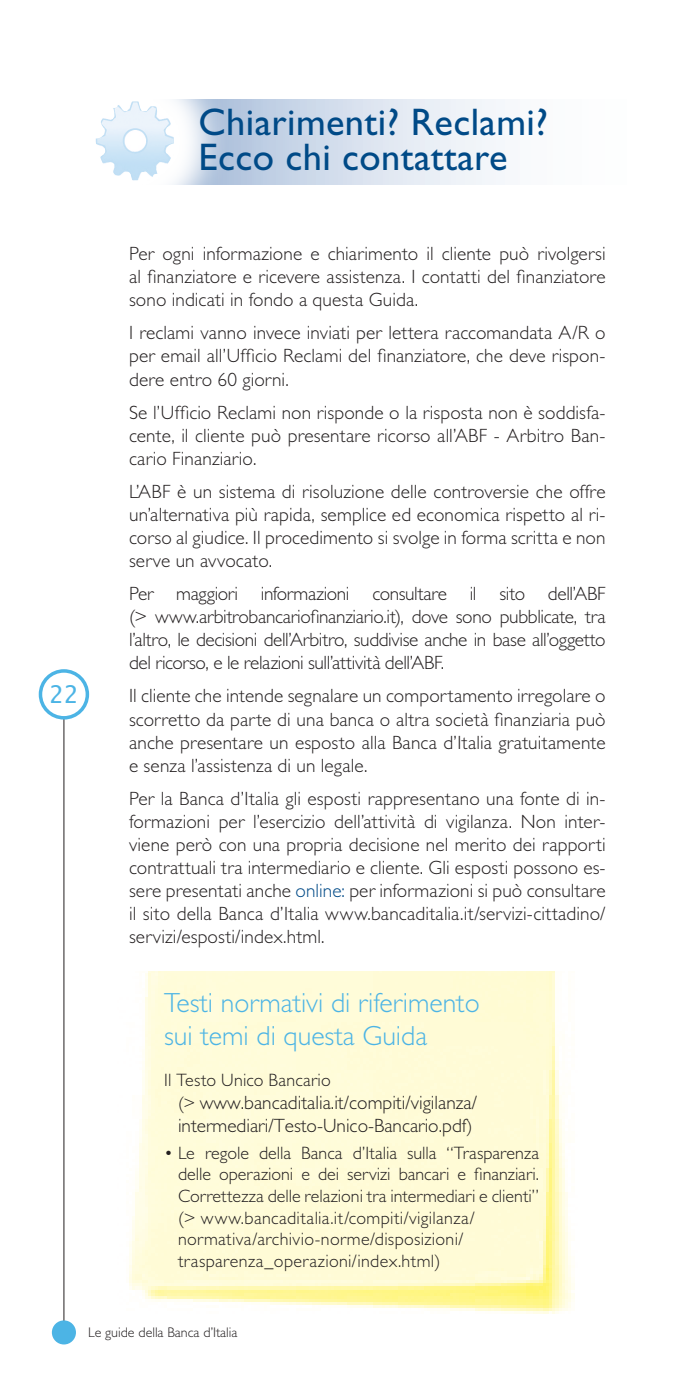
<style>
.page{position:relative;width:695px;height:1389px;background:#fff}
.page>*{position:absolute;margin:0;border:0;box-sizing:border-box;transform-origin:0 0}
.TITOLO_SEZIONE{font:38.5px/35px "Gill Sans Std";letter-spacing:.01em;color:#004a87}
.TITOLO_PARAGRAFO{font:300 27.65px/33.2px "Gill Sans Std";color:#4cb4e5}
.t1{font:24.5px "Lucida Console";color:#4cb4e5}
.PARAGRAFO{font:300 19.25px/23.1px "Gill Sans Std";letter-spacing:.005em;color:#231f20;text-align:justify}
.PARAGRAFO-2{font:300 18.03px/21.5px "Gill Sans Std";letter-spacing:.02em;color:#231f20;text-align:justify}
.TITOLO_PARAGRAFO-2{font:300 18.03px "Gill Sans Std";letter-spacing:.01em;color:#231f20}
.t2{font:300 14px "Gill Sans Std";color:#231f20}
.s1{color:#004a87}
.s2{font-size:18.03px}
</style>
<div class="page">
<hr style="left:64px;top:718px;width:1px;height:605px;background:#231f20">
<div style="left:54px;top:1322px;width:20px;height:21px;background:#4cb4e5;border-radius:50%"></div>
<div style="left:52px;top:1320px;width:24px;height:24px;border:4px solid #4cb4e5;border-radius:50%"></div>
<div style="left:39px;top:669px;width:50px;height:51px;border:4px solid #4cb4e5;border-radius:50%"></div>
<svg style="left:230px;top:99px;width:275px;height:86px"></svg>
<img style="left:95px;top:101px;width:79px;height:79px">
<img style="left:129px;top:972px;width:446px;height:342px">
<p class="TITOLO_SEZIONE" style="left:198px;top:105px;width:351px">Chiarimenti? Reclami?<br>Ecco chi contattare</p>
<p class="t1" style="left:49px;top:684px;width:31px">22</p>
<p class="PARAGRAFO" style="left:129px;top:242px;width:478px">Per ogni informazione e chiarimento il cliente può rivolgersi al finanziatore e ricevere assistenza. I contatti del finanziatore sono indicati in fondo a questa Guida.</p>
<p class="PARAGRAFO" style="left:129px;top:322px;width:478px">I reclami vanno invece inviati per lettera raccomandata A/R o per email all’Ufficio Reclami del finanziatore, che deve rispon&shy;dere entro 60 giorni.</p>
<p class="PARAGRAFO" style="left:129px;top:401px;width:478px">Se l’Ufficio Reclami non risponde o la risposta non è soddisfa&shy;cente, il cliente può presentare ricorso all’ABF - Arbitro Ban&shy;cario Finanziario.</p>
<p class="PARAGRAFO" style="left:129px;top:480px;width:478px">L’ABF è un sistema di risoluzione delle controversie che offre un’alternativa più rapida, semplice ed economica rispetto al ri&shy;corso al giudice. Il procedimento si svolge in forma scritta e non serve un avvocato.</p>
<p class="PARAGRAFO" style="left:129px;top:582px;width:478px">Per maggiori informazioni consultare il sito dell’ABF (&gt; www.arbitrobancariofinanziario.it), dove sono pubblicate, tra l’altro, le decisioni dell’Arbitro, suddivise anche in base all’oggetto del ricorso, e le relazioni sull’attività dell’ABF.</p>
<p class="PARAGRAFO" style="left:129px;top:685px;width:478px">Il cliente che intende segnalare un comportamento irregolare o scorretto da parte di una banca o altra società finanziaria può anche presentare un esposto alla Banca d’Italia gratuitamente e senza l’assistenza di un legale.</p>
<p class="PARAGRAFO" style="left:129px;top:787px;width:478px">Per la Banca d’Italia gli esposti rappresentano una fonte di in&shy;formazioni per l’esercizio dell’attività di vigilanza. Non inter&shy;viene però con una propria decisione nel merito dei rapporti contrattuali tra intermediario e cliente. Gli esposti possono es&shy;sere presentati anche <span class="s1">online:</span> per informazioni si può consultare il sito della Banca d’Italia www.bancaditalia.it/servizi-cittadino/ servizi/esposti/index.html.</p>
<p class="TITOLO_PARAGRAFO" style="left:164px;top:987px;width:317px">Testi normativi di riferimento sui temi di questa Guida</p>
<p class="TITOLO_PARAGRAFO-2" style="left:164px;top:1070px;width:168px">Il Testo Unico Bancario</p>
<p class="PARAGRAFO" style="left:178px;top:1092px;width:300px"><span class="s2">(&gt;</span> www.bancaditalia.it/compiti/vigilanza/ intermediari/Testo-Unico-Bancario.pdf<span class="s2">)</span></p>
<p class="PARAGRAFO-2" style="left:178px;top:1142px;width:362px;text-indent:-14px">• Le regole della Banca d’Italia sulla “Trasparenza delle operazioni e dei servizi bancari e finanziari.<br>Correttezza delle relazioni tra intermediari e clienti”</p>
<p class="PARAGRAFO-2" style="left:178px;top:1207px;width:298px;text-align:left">(&gt; www.bancaditalia.it/compiti/vigilanza/ normativa/archivio-norme/disposizioni/ trasparenza_operazioni/index.html)</p>
<p class="t2" style="left:88px;top:1325px;width:151px">Le guide della Banca d’Italia</p>
</div>
